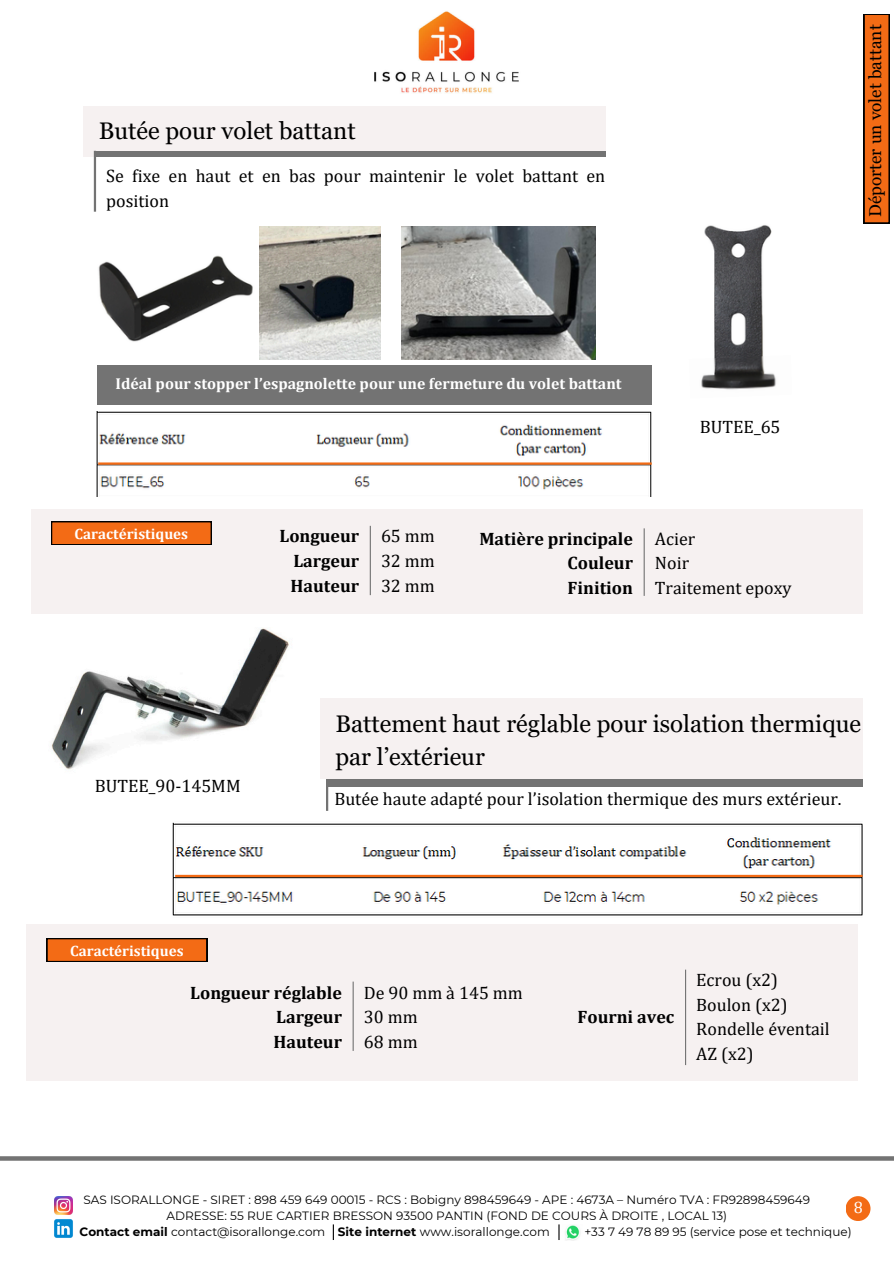
<style>
.page{position:relative;width:894px;height:1264px;background:#fff}
.page>*{position:absolute;margin:0;border:0;box-sizing:border-box;transform-origin:0 0}
.t1{font:24px/32.7px "Georgia Pro";color:#000}
.t2{font:18px/24.8px "Cambria";color:#000}
.t3{font:700 18px/24.8px "Cambria";color:#000;text-align:justify}
.t4{font:17.1px "Georgia Pro";color:#000}
.t5{font:16.5px "Cambria";color:#fff}
.t6{font:700 15.75px "Cambria";color:#fff}
.t7{font:700 15px "Cambria";color:#fff}
.t8{font:12px "Montserrat";color:#000}
.s1{font-weight:700}
</style>
<div class="page">
<div style="left:83px;top:106px;width:522px;height:50px;background:#f6f1f1"></div>
<div style="left:94px;top:151px;width:511px;height:5px;background:#737373"></div>
<hr style="left:94px;top:151px;width:2px;height:61px;background:#737373">
<img style="left:98px;top:255px;width:155px;height:87px">
<svg style="left:0;top:1156px;width:893px;height:4px;background:#7b7b7b"></svg>
<div style="left:97px;top:365px;width:554px;height:40px;background:#737373"></div>
<img style="left:259px;top:226px;width:121px;height:133px">
<img style="left:401px;top:226px;width:194px;height:133px">
<img style="left:31px;top:613px;width:343px;height:198px">
<div style="left:31px;top:509px;width:831px;height:104px;background:#f6f1f1"></div>
<hr style="left:369px;top:526px;width:2px;height:69px;background:#737373">
<hr style="left:643px;top:528px;width:1px;height:68px;background:#737373">
<img style="left:704px;top:225px;width:68px;height:130px">
<img style="left:701px;top:355px;width:75px;height:35px">
<svg style="left:51px;top:521px;width:161px;height:24px;background:#d65e12"></svg>
<div style="left:27px;top:955px;width:830px;height:125px;background:#f6f1f1"></div>
<div style="left:27px;top:924px;width:831px;height:42px;background:#f6f1f1"></div>
<hr style="left:352px;top:981px;width:1px;height:69px;background:#737373">
<hr style="left:684px;top:969px;width:2px;height:96px;background:#737373">
<div style="left:47px;top:938px;width:160px;height:24px;background:#000"></div>
<svg style="left:47px;top:939px;width:160px;height:22px;background:#eb6714"></svg>
<div style="left:320px;top:698px;width:542px;height:81px;background:#f6f1f1"></div>
<div style="left:326px;top:779px;width:536px;height:7px;background:#737373"></div>
<hr style="left:326px;top:786px;width:2px;height:24px;background:#737373">
<img style="left:374px;top:11px;width:145px;height:82px">
<svg style="left:863px;top:14px;width:26px;height:209px;background:#da6012"></svg>
<div style="left:845px;top:1196px;width:25px;height:24px;background:#f36b15;border-radius:50%"></div>
<img style="left:172px;top:822px;width:690px;height:94px">
<img style="left:97px;top:412px;width:554px;height:84px">
<hr style="left:175px;top:874px;width:687px;height:3px;background:#f36b15">
<hr style="left:98px;top:462px;width:553px;height:2px;background:#f36b15">
<svg style="left:333px;top:1224px;width:1px;height:15px"></svg>
<svg style="left:558px;top:1224px;width:1px;height:15px"></svg>
<img style="left:565px;top:1225px;width:15px;height:15px">
<img style="left:54px;top:1196px;width:18px;height:18px">
<img style="left:54px;top:1219px;width:19px;height:19px">
<p class="t1" style="left:99px;top:114px;width:258px">Butée pour volet battant</p>
<p class="t2" style="left:106px;top:163px;width:500px">Se fixe en haut et en bas pour maintenir le volet battant en position</p>
<h2 class="t6" style="left:115px;top:374px;width:507px">Idéal pour stopper l’espagnolette pour une fermeture du volet battant</h2>
<h5 class="t2" style="left:699px;top:413px;width:82px">BUTEE_65</h5>
<p class="t7" style="left:75px;top:524px;width:115px">Caractéristiques</p>
<p class="t3" style="left:290px;top:523px;width:70px;text-indent:-11px">Longueur Largeur Hauteur</p>
<h1 class="t2" style="left:381px;top:523px;width:55px;text-align:justify">65 mm 32 mm 32 mm</h1>
<p class="t3" style="left:567px;top:525px;width:67px;text-indent:-88px">Matière principale Couleur Finition</p>
<h4 class="t2" style="left:654px;top:525px;width:138px">Acier<br>Noir<br>Traitement epoxy</h4>
<p class="t4" style="left:865px;top:217px;width:194px;rotate:-90deg">Déporter un volet battant</p>
<h3 class="t2" style="left:95px;top:772px;width:147px">BUTEE_90-145MM</h3>
<h3 class="t7" style="left:70px;top:941px;width:115px">Caractéristiques</h3>
<h4 class="t1" style="left:335px;top:707px;width:527px">Battement haut réglable pour isolation thermique par l’extérieur</h4>
<p class="t2" style="left:334px;top:786px;width:508px">Butée haute adapté pour l’isolation thermique des murs extérieur.</p>
<p class="t3" style="left:273px;top:979px;width:70px;text-indent:-83px">Longueur réglable Largeur Hauteur</p>
<p class="t2" style="left:364px;top:979px;width:160px">De 90 mm à 145 mm<br>30 mm<br>68 mm</p>
<p class="t3" style="left:577px;top:1004px;width:98px">Fourni avec</p>
<p class="t2" style="left:696px;top:966px;width:135px">Ecrou (x2)<br>Boulon (x2)<br>Rondelle éventail<br>AZ (x2)</p>
<h4 class="t8" style="left:83px;top:1192px;width:728px">SAS ISORALLONGE - SIRET : 898 459 649 00015 - RCS : Bobigny 898459649 - APE : 4673A – Numéro TVA : FR92898459649</h4>
<p class="t8" style="left:166px;top:1208px;width:562px">ADRESSE: 55 RUE CARTIER BRESSON 93500 PANTIN (FOND DE COURS À DROITE , LOCAL 13)</p>
<h2 class="t8" style="left:80px;top:1224px;width:471px"><span class="s1">Contact email</span> contact@isorallonge.com <span class="s1">Site internet</span> www.isorallonge.com</h2>
<h2 class="t8" style="left:584px;top:1224px;width:269px">+33 7 49 78 89 95 (service pose et technique)</h2>
<p class="t5" style="left:853px;top:1197px;width:11px">8</p>
</div>
